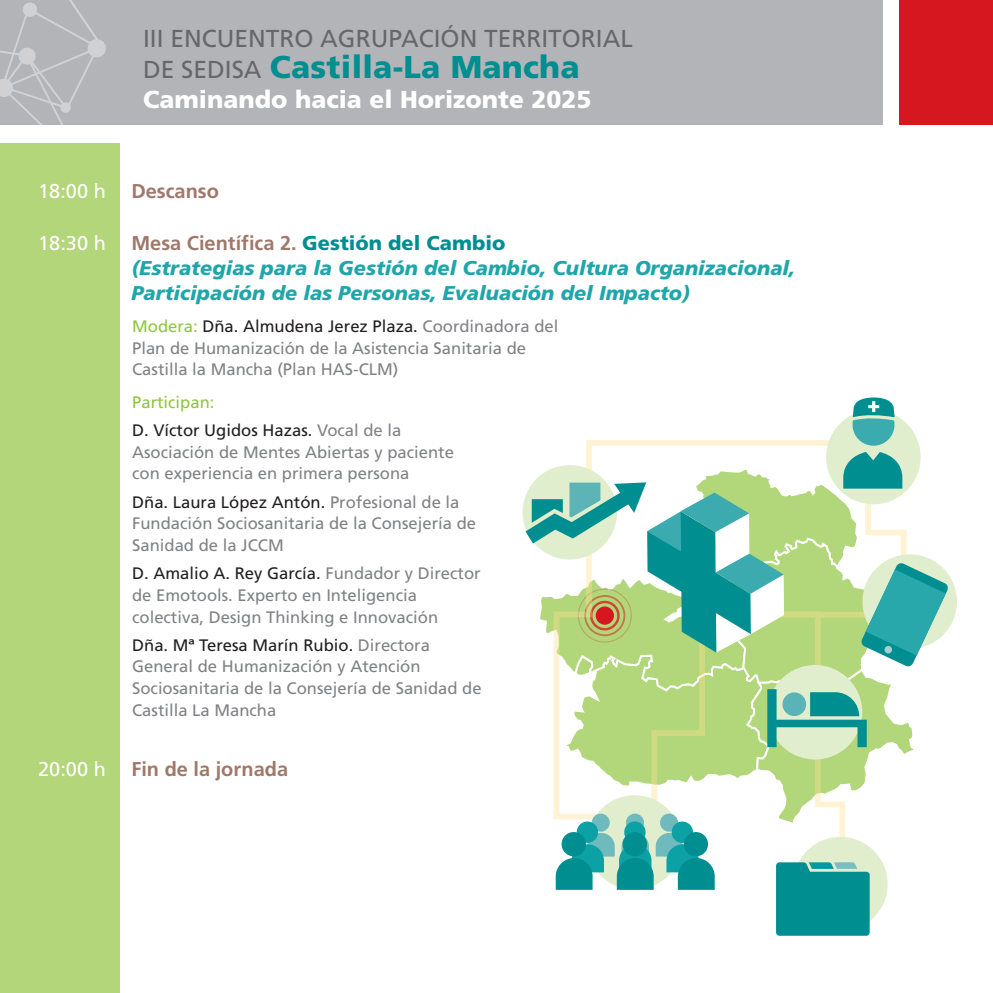
<style>
.page{position:relative;width:993px;height:993px;background:#fff}
.page>*{position:absolute;margin:0;border:0;box-sizing:border-box;transform-origin:0 0}
.t1{font:900 31.5px "Frutiger";letter-spacing:.01em;color:#008e90}
.t2{font:24.5px "Frutiger";color:#67676a}
.t3{font:900 24.5px "Frutiger";color:#fff}
.t4{font:italic 900 19.95px/24.8px "Frutiger";color:#1fa6aa}
.t5{font:700 19.95px "Frutiger";color:#9f7869}
.t6{font:19.95px "Frutiger";color:#fff}
.t7{font:16.62px/21.7px "Frutiger";color:#808285}
.t8{font:16.62px/28.3px "Frutiger";color:#231f20}
.s1{font-weight:400;font-size:24.5px;color:#67676a}
.s2{font-weight:700;font-style:normal;color:#9f7869}
.s3{font-style:normal;color:#008e90}
.s4{color:#8fc63e}
.s5{color:#231f20}
.s6{color:#808285}
</style>
<div class="page">
<div style="left:0;top:0;width:882px;height:124px;background:#b3b4b8"></div>
<svg style="left:0;top:0;width:106px;height:144px"></svg>
<div style="left:0;top:144px;width:119px;height:848px;background:#b3d67b"></div>
<div style="left:899px;top:0;width:93px;height:124px;background:#d7171f"></div>
<svg style="left:586px;top:440px;width:301px;height:436px"></svg>
<div style="left:793px;top:836px;width:94px;height:95px;background:#e1eece;border-radius:50%"></div>
<svg style="left:775px;top:862px;width:94px;height:73px;background:#109595"></svg>
<div style="left:825px;top:409px;width:95px;height:95px;background:#e1eece;border-radius:50%"></div>
<svg style="left:852px;top:397px;width:42px;height:48px"></svg>
<div style="left:587px;top:795px;width:94px;height:94px;background:#e1eece;border-radius:50%"></div>
<div style="left:659px;top:813px;width:19px;height:18px;background:#6ebabd;border-radius:50%"></div>
<div style="left:591px;top:813px;width:18px;height:18px;background:#6ebabd;border-radius:50%"></div>
<div style="left:671px;top:821px;width:21px;height:21px;background:#0ca1a5;border-radius:50%"></div>
<div style="left:624px;top:821px;width:21px;height:21px;background:#0ca1a5;border-radius:50%"></div>
<div style="left:576px;top:821px;width:22px;height:21px;background:#0ca1a5;border-radius:50%"></div>
<svg style="left:555px;top:832px;width:159px;height:57px"></svg>
<svg style="left:525px;top:452px;width:432px;height:373px"></svg>
<h2 class="t2" style="left:143px;top:24px;width:491px">III ENCUENTRO AGRUPACIÓN TERRITORIAL</h2>
<h1 class="t1" style="left:143px;top:48px;width:438px"><span class="s1">DE SEDISA</span> Castilla-La Mancha</h1>
<h2 class="t3" style="left:143px;top:85px;width:450px">Caminando hacia el Horizonte 2025</h2>
<p class="t6" style="left:38px;top:179px;width:69px">18:00 h</p>
<p class="t5" style="left:131px;top:179px;width:89px">Descanso</p>
<p class="t6" style="left:38px;top:231px;width:69px">18:30 h</p>
<p class="t4" style="left:131px;top:230px;width:665px"><span class="s2">Mesa Científica 2.</span> <span class="s3">Gestión del Cambio<br></span>(Estrategias para la Gestión del Cambio, Cultura Organizacional,<br>Participación de las Personas, Evaluación del Impacto)</p>
<p class="t7" style="left:132px;top:315px;width:427px"><span class="s4">Modera:</span> <span class="s5">Dña. Almudena Jerez Plaza.</span> Coordinadora del<br>Plan de Humanización de la Asistencia Sanitaria de<br>Castilla la Mancha (Plan HAS-CLM)</p>
<p class="t8" style="left:132px;top:387px;width:270px"><span class="s4">Participan:<br></span>D. Víctor Ugidos Hazas. <span class="s6">Vocal de la</span></p>
<p class="t7" style="left:132px;top:441px;width:323px">Asociación de Mentes Abiertas y paciente con experiencia en primera persona</p>
<p class="t7" style="left:132px;top:490px;width:345px"><span class="s5">Dña. Laura López Antón.</span> Profesional de la<br>Fundación Sociosanitaria de la Consejería de<br>Sanidad de la JCCM</p>
<p class="t7" style="left:132px;top:562px;width:350px"><span class="s5">D. Amalio A. Rey García.</span> Fundador y Director de Emotools. Experto en Inteligencia colectiva, Design Thinking e Innovación</p>
<p class="t7" style="left:132px;top:634px;width:351px"><span class="s5">Dña. Mª Teresa Marín Rubio.</span> Directora General de Humanización y Atención Sociosanitaria de la Consejería de Sanidad de Castilla La Mancha</p>
<p class="t6" style="left:38px;top:756px;width:69px">20:00 h</p>
<p class="t5" style="left:131px;top:756px;width:158px">Fin de la jornada</p>
</div>
